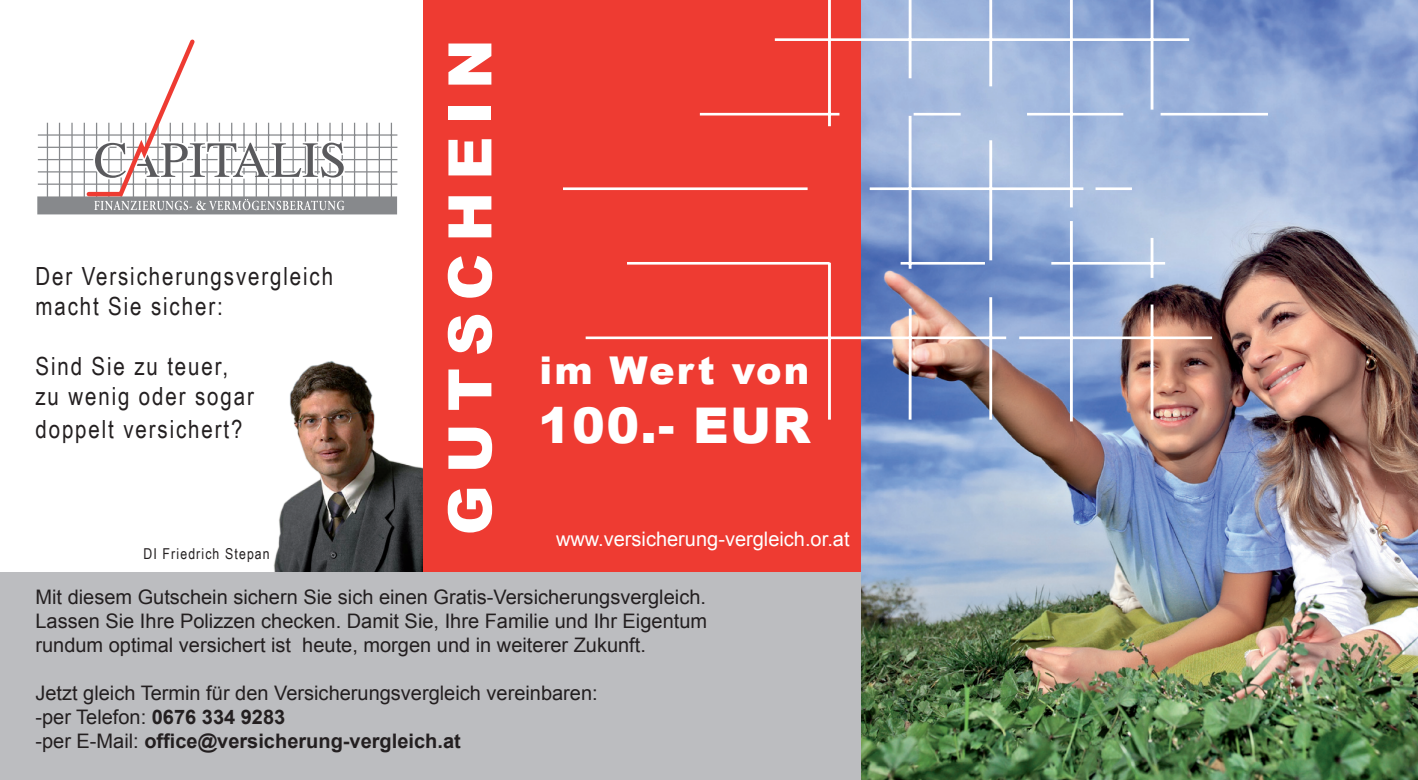
<style>
.page{position:relative;width:1418px;height:780px;background:#fff}
.page>*{position:absolute;margin:0;border:0;box-sizing:border-box;transform-origin:0 0}
.t1{font:900 60px "Arial";letter-spacing:.2em;color:#fff}
.t2{font:900 49.25px "Arial";letter-spacing:.025em;color:#fff}
.t3{font:900 38.25px "Arial";letter-spacing:.055em;color:#fff}
.t4{font:25px/30px "Arial Narrow";letter-spacing:.075em;color:#231f20}
.t5{font:20px/24px "Arial";color:#231f20;text-align:justify}
.t6{font:20px "Arial";color:#fff}
.t7{font:15px "Arial Narrow";letter-spacing:.075em;color:#231f20}
.s1{font-weight:700}
</style>
<div class="page">
<img style="left:273px;top:361px;width:149px;height:211px">
<div style="left:422px;top:0;width:439px;height:624px;background:#ee3b32"></div>
<div style="left:0;top:572px;width:860px;height:208px;background:#bcbdc0"></div>
<img style="left:861px;top:0;width:556px;height:780px">
<div style="left:37px;top:196px;width:360px;height:18px;background:#87898c"></div>
<hr style="left:391px;top:123px;width:1px;height:75px;background:#87898c">
<hr style="left:366px;top:123px;width:1px;height:75px;background:#87898c">
<hr style="left:354px;top:123px;width:1px;height:75px;background:#87898c">
<hr style="left:125px;top:183px;width:272px;height:2px;background:#87898c">
<hr style="left:153px;top:134px;width:244px;height:2px;background:#87898c">
<hr style="left:38px;top:183px;width:85px;height:2px;background:#87898c">
<hr style="left:38px;top:171px;width:59px;height:1px;background:#87898c">
<hr style="left:38px;top:159px;width:55px;height:1px;background:#87898c">
<hr style="left:38px;top:147px;width:60px;height:1px;background:#87898c">
<hr style="left:38px;top:134px;width:113px;height:2px;background:#87898c">
<hr style="left:71px;top:123px;width:2px;height:75px;background:#87898c">
<hr style="left:47px;top:123px;width:1px;height:75px;background:#87898c">
<hr style="left:341px;top:159px;width:56px;height:1px;background:#87898c">
<svg style="left:84px;top:39px;width:260px;height:171px"></svg>
<hr style="left:343px;top:147px;width:54px;height:1px;background:#87898c">
<hr style="left:345px;top:171px;width:52px;height:1px;background:#87898c">
<hr style="left:59px;top:123px;width:1px;height:75px;background:#87898c">
<hr style="left:379px;top:123px;width:1px;height:75px;background:#87898c">
<hr style="left:1019px;top:336px;width:193px;height:3px;background:#fff">
<hr style="left:1160px;top:113px;width:107px;height:2px;background:#fff">
<hr style="left:1051px;top:262px;width:114px;height:2px;background:#fff">
<hr style="left:1150px;top:238px;width:3px;height:40px;background:#fff">
<hr style="left:1150px;top:0;width:3px;height:110px;background:#fff">
<hr style="left:1150px;top:304px;width:3px;height:115px;background:#fff">
<hr style="left:585px;top:336px;width:421px;height:3px;background:#fff">
<hr style="left:1070px;top:221px;width:2px;height:200px;background:#fff">
<hr style="left:1095px;top:187px;width:36px;height:3px;background:#fff">
<hr style="left:869px;top:187px;width:214px;height:3px;background:#fff">
<hr style="left:1027px;top:113px;width:96px;height:2px;background:#fff">
<hr style="left:627px;top:262px;width:202px;height:2px;background:#fff">
<hr style="left:563px;top:187px;width:244px;height:3px;background:#fff">
<hr style="left:700px;top:113px;width:139px;height:2px;background:#fff">
<hr style="left:774px;top:38px;width:415px;height:3px;background:#fff">
<hr style="left:1070px;top:0;width:2px;height:207px;background:#fff">
<hr style="left:989px;top:0;width:3px;height:86px;background:#fff">
<hr style="left:908px;top:0;width:3px;height:78px;background:#fff">
<hr style="left:828px;top:0;width:2px;height:126px;background:#fff">
<hr style="left:828px;top:263px;width:2px;height:156px;background:#fff">
<hr style="left:908px;top:116px;width:3px;height:153px;background:#fff">
<hr style="left:908px;top:308px;width:3px;height:111px;background:#fff">
<hr style="left:989px;top:140px;width:3px;height:120px;background:#fff">
<hr style="left:989px;top:297px;width:3px;height:122px;background:#fff">
<hr style="left:913px;top:113px;width:47px;height:2px;background:#fff">
<hr style="left:900px;top:262px;width:84px;height:2px;background:#fff">
<p class="t4" style="left:35px;top:260px;width:299px">Der Versicherungsvergleich macht Sie sicher:</p>
<p class="t4" style="left:35px;top:350px;width:220px">Sind Sie zu teuer, zu wenig oder sogar</p>
<p class="t4" style="left:35px;top:413px;width:208px">doppelt versichert?</p>
<p class="t7" style="left:143px;top:542px;width:128px">DI Friedrich Stepan</p>
<h1 class="t1" style="left:426px;top:535px;width:497px;rotate:-90deg">GUTSCHEIN</h1>
<h3 class="t3" style="left:539px;top:343px;width:271px">im Wert von</h3>
<h2 class="t2" style="left:538px;top:390px;width:274px">100.- EUR</h2>
<p class="t6" style="left:556px;top:526px;width:295px">www.versicherung-vergleich.or.at</p>
<p class="t5" style="left:35px;top:585px;width:673px">Mit diesem Gutschein sichern Sie sich einen Gratis-Versicherungsvergleich.<br>Lassen Sie Ihre Polizzen checken. Damit Sie, Ihre Familie und Ihr Eigentum rundum optimal versichert ist heute, morgen und in weiterer Zukunft.</p>
<p class="t5" style="left:35px;top:681px;width:564px;text-align:left">Jetzt gleich Termin für den Versicherungsvergleich vereinbaren: -per Telefon: <span class="s1">0676 334 9283<br></span>-per E-Mail: <span class="s1">office@versicherung-vergleich.at</span></p>
</div>
